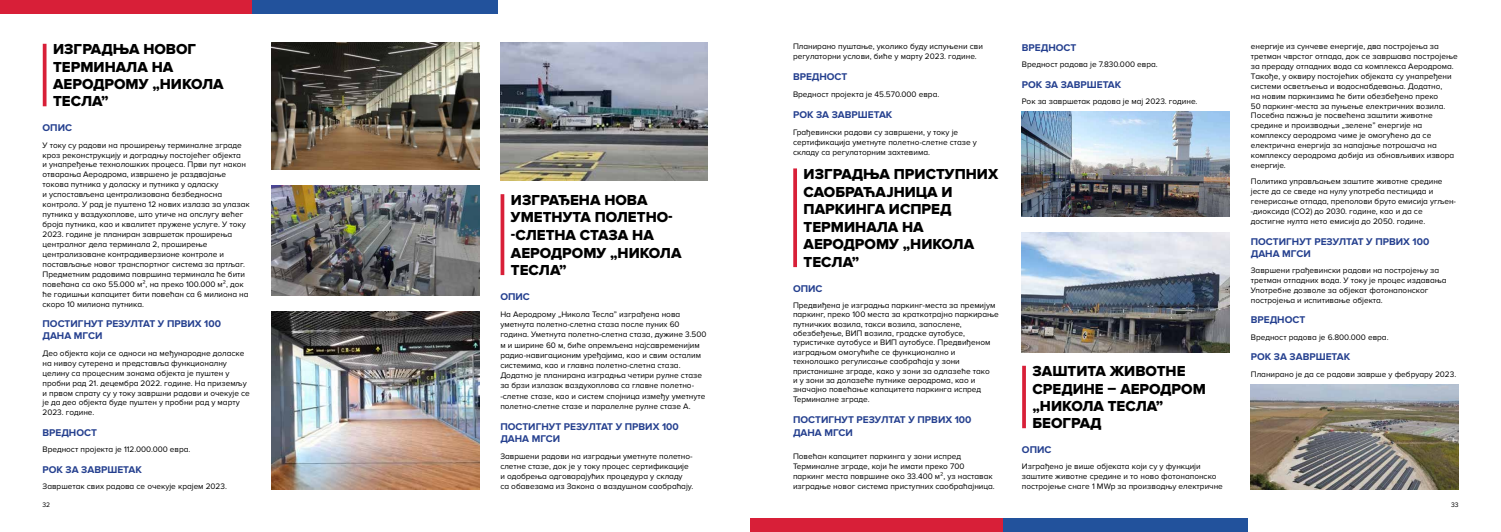
<style>
.page{position:relative;width:1501px;height:532px;background:#fff}
.page>*{position:absolute;margin:0;border:0;box-sizing:border-box;transform-origin:0 0}
.t1{font:15px/17.5px "Proxima Nova A Extrabld";color:#000}
.t2{font:700 10.12px/12.1px "Proxima Nova A";color:#25408f}
.t3{font:8.25px/9.9px "Proxima Nova A";color:#000}
.t4{font:6.75px "Proxima Nova A";color:#000}
</style>
<div class="page">
<div style="left:251px;top:0;width:253px;height:14px;background:#22529c"></div>
<div style="left:0;top:0;width:252px;height:14px;background:#d81f38"></div>
<div style="left:498px;top:0;width:252px;height:14px;background:#fff"></div>
<div style="left:1002px;top:517px;width:252px;height:14px;background:#22529c"></div>
<div style="left:750px;top:517px;width:253px;height:14px;background:#d81f38"></div>
<div style="left:1248px;top:517px;width:253px;height:14px;background:#fff"></div>
<svg style="left:43px;top:44px;width:4px;height:62px"></svg>
<img style="left:271px;top:43px;width:208px;height:253px">
<img style="left:271px;top:311px;width:208px;height:178px">
<hr style="left:501px;top:194px;width:3px;height:81px;background:#d81f38">
<img style="left:500px;top:43px;width:208px;height:138px">
<div style="left:260px;top:170px;width:224px;height:14px;background:#fff"></div>
<svg style="left:793px;top:168px;width:4px;height:99px"></svg>
<svg style="left:1022px;top:365px;width:4px;height:63px"></svg>
<img style="left:1022px;top:112px;width:208px;height:105px">
<img style="left:1022px;top:232px;width:208px;height:120px">
<img style="left:1251px;top:384px;width:207px;height:105px">
<h1 class="t1" style="left:53px;top:41px;width:172px;line-height:17.2px">ИЗГРАДЊА НОВОГ<br>ТЕРМИНАЛА НА<br>АЕРОДРОМУ „НИКОЛА<br>ТЕСЛА”</h1>
<p class="t2" style="left:43px;top:122px;width:31px">ОПИС</p>
<p class="t3" style="left:43px;top:140px;width:209px">У току су радови на проширењу терминалне зграде кроз реконструкцију и доградњу постојећег објекта<br>и унапређење технолошких процеса. Први пут након отварања Аеродрома, извршено је раздвајање токова путника у доласку и путника у одласку<br>и успостављена централизована безбедносна контрола. У рад је пуштено 12 нових излаза за улазак путника у ваздухоплове, што утиче на опслугу већег броја путника, као и квалитет пружене услуге. У току 2023. године је планиран завршетак проширења централног дела терминала 2, проширење централизоване контрадиверзионе контроле и постављање новог транспортног система за пртљаг.<br>Предметним радовима површина терминала ће бити повећана са око 55.000 м², на преко 100.000 м², док ће годишњи капацитет бити повећан са 6 милиона на скоро 10 милиона путника.</p>
<p class="t2" style="left:43px;top:318px;width:180px">ПОСТИГНУТ РЕЗУЛТАТ У ПРВИХ 100<br>ДАНА МГСИ</p>
<p class="t3" style="left:43px;top:348px;width:209px">Део објекта који се односи на међународне доласке на нивоу сутерена и представља функционалну целину са процесним зонама објекта је пуштен у пробни рад 21. децембра 2022. године. На приземљу и првом спрату су у току завршни радови и очекује се је да део објекта буде пуштен у пробни рад у марту 2023. године.</p>
<p class="t2" style="left:43px;top:426px;width:56px">ВРЕДНОСТ</p>
<p class="t3" style="left:43px;top:444px;width:150px">Вредност пројекта је 112.000.000 евра.</p>
<p class="t2" style="left:43px;top:463px;width:101px">РОК ЗА ЗАВРШЕТАК</p>
<p class="t3" style="left:43px;top:481px;width:186px">Завршетак свих радова се очекује крајем 2023.</p>
<h1 class="t1" style="left:511px;top:191px;width:172px">ИЗГРАЂЕНА НОВА<br>УМЕТНУТА ПОЛЕТНО--СЛЕТНА СТАЗА НА<br>АЕРОДРОМУ „НИКОЛА<br>ТЕСЛА”</h1>
<p class="t2" style="left:500px;top:291px;width:31px">ОПИС</p>
<p class="t3" style="left:500px;top:309px;width:208px;line-height:10.2px">На Аеродрому „Никола Тесла” изграђена нова уметнута полетно-слетна стаза после пуних 60 година. Уметнута полетно-слетна стаза, дужине 3.500 м и ширине 60 м, биће опремљена најсавременијим радио-навигационим уређајима, као и свим осталим системима, као и главна полетно-слетна стаза.<br>Додатно је планирана изградња четири рулне стазе за брзи излазак ваздухоплова са главне полетно--слетне стазе, као и систем спојница између уметнуте полетно-слетне стазе и паралелне рулне стазе А.</p>
<p class="t2" style="left:500px;top:420px;width:180px;line-height:12.5px">ПОСТИГНУТ РЕЗУЛТАТ У ПРВИХ 100<br>ДАНА МГСИ</p>
<p class="t3" style="left:500px;top:451px;width:195px;line-height:10.2px">Завршени радови на изградњи уметнуте полетно&shy;слетне стазе, док је у току процес сертификације и одобрења одговарајућих процедура у складу са обавезама из Закона о ваздушном саобраћају.</p>
<p class="t3" style="left:793px;top:41px;width:191px;line-height:10.3px">Планирано пуштање, уколико буду испуњени сви регулаторни услови, биће у марту 2023. године.</p>
<p class="t2" style="left:793px;top:71px;width:56px">ВРЕДНОСТ</p>
<p class="t3" style="left:793px;top:89px;width:148px">Вредност пројекта је 45.570.000 евра.</p>
<p class="t2" style="left:793px;top:109px;width:101px">РОК ЗА ЗАВРШЕТАК</p>
<p class="t3" style="left:793px;top:127px;width:186px;line-height:10.3px">Грађевински радови су завршени, у току је сертификација уметнуте полетно-слетне стазе у складу са регулаторним захтевима.</p>
<h1 class="t1" style="left:804px;top:166px;width:196px">ИЗГРАДЊА ПРИСТУПНИХ<br>САОБРАЋАЈНИЦА И<br>ПАРКИНГА ИСПРЕД<br>ТЕРМИНАЛА НА<br>АЕРОДРОМУ „НИКОЛА<br>ТЕСЛА”</h1>
<p class="t2" style="left:793px;top:283px;width:31px">ОПИС</p>
<p class="t3" style="left:793px;top:300px;width:207px;line-height:9.4px">Предвиђена је изградња паркинг-места за премијум паркинг, преко 100 места за краткотрајно паркирање путничких возила, такси возила, запослене, обезбеђење, ВИП возила, градске аутобусе, туристичке аутобусе и ВИП аутобусе. Предвиђеном изградњом омогућиће се функционално и технолошко регулисање саобраћаја у зони пристанишне зграде, како у зони за одлазеће тако<br>и у зони за долазеће путнике аеродрома, као и значајно повећање капацитета паркинга испред</p>
<p class="t3" style="left:793px;top:395px;width:78px">Терминалне зграде.</p>
<p class="t2" style="left:793px;top:414px;width:180px;line-height:12.5px">ПОСТИГНУТ РЕЗУЛТАТ У ПРВИХ 100<br>ДАНА МГСИ</p>
<p class="t3" style="left:793px;top:451px;width:203px;line-height:10.3px">Повећан капацитет паркинга у зони испред Терминалне зграде, који ће имати преко 700 паркинг места површине око 33.400 м², уз наставак изградње новог система приступних саобраћајница.</p>
<p class="t2" style="left:1022px;top:41px;width:56px">ВРЕДНОСТ</p>
<p class="t3" style="left:1022px;top:59px;width:137px">Вредност радова је 7.830.000 евра.</p>
<p class="t2" style="left:1022px;top:78px;width:101px">РОК ЗА ЗАВРШЕТАК</p>
<p class="t3" style="left:1022px;top:96px;width:177px">Рок за завршетак радова је мај 2023. године.</p>
<h1 class="t1" style="left:1033px;top:363px;width:175px;line-height:17.2px">ЗАШТИТА ЖИВОТНЕ<br>СРЕДИНЕ – АЕРОДРОМ „НИКОЛА ТЕСЛА”<br>БЕОГРАД</h1>
<p class="t2" style="left:1022px;top:444px;width:31px">ОПИС</p>
<p class="t3" style="left:1022px;top:461px;width:202px">Изграђено је више објеката који су у функцији заштите животне средине и то ново фотонапонско постројење снаге 1 MWp за производњу електричне</p>
<p class="t3" style="left:1251px;top:41px;width:208px">енергије из сунчеве енергије, два постројења за третман чврстог отпада, док се завршава постројење за прераду отпадних вода са комплекса Аеродрома.<br>Такође, у оквиру постојећих објеката су унапређени системи осветљења и водоснабдевања. Додатно,<br>на новим паркинзима ће бити обезбеђено преко<br>50 паркинг-места за пуњење електричних возила.<br>Посебна пажња је посвећена заштити животне средине и производњи „зелене” енергије на комплексу aеродрома чиме је омогућено да се електрична енергија за напајање потрошача на комплексу аеродрома добија из обновљивих извора енергије.</p>
<p class="t3" style="left:1251px;top:177px;width:207px">Политика управљањем заштите животне средине јесте да се сведе на нулу употреба пестицида и генерисање отпада, преполови бруто емисија угљен--диоксида (CO2) до 2030. године, као и да се достигне нулта нето емисија до 2050. године.</p>
<p class="t2" style="left:1251px;top:235px;width:180px">ПОСТИГНУТ РЕЗУЛТАТ У ПРВИХ 100<br>ДАНА МГСИ</p>
<p class="t3" style="left:1251px;top:265px;width:197px">Завршени грађевински радови на постројењу за третман отпадних вода. У току је процес издавања Употребне дозволе за објекат фотонапонског постројења и испитивање објекта.</p>
<p class="t2" style="left:1251px;top:314px;width:56px">ВРЕДНОСТ</p>
<p class="t3" style="left:1251px;top:332px;width:139px">Вредност радова је 6.800.000 евра.</p>
<p class="t2" style="left:1251px;top:351px;width:101px">РОК ЗА ЗАВРШЕТАК</p>
<p class="t3" style="left:1251px;top:369px;width:207px">Планирано је да се радови заврше у фебруару 2023.</p>
<p class="t4" style="left:43px;top:500px;width:9px">32</p>
<p class="t4" style="left:1451px;top:500px;width:9px">33</p>
</div>
